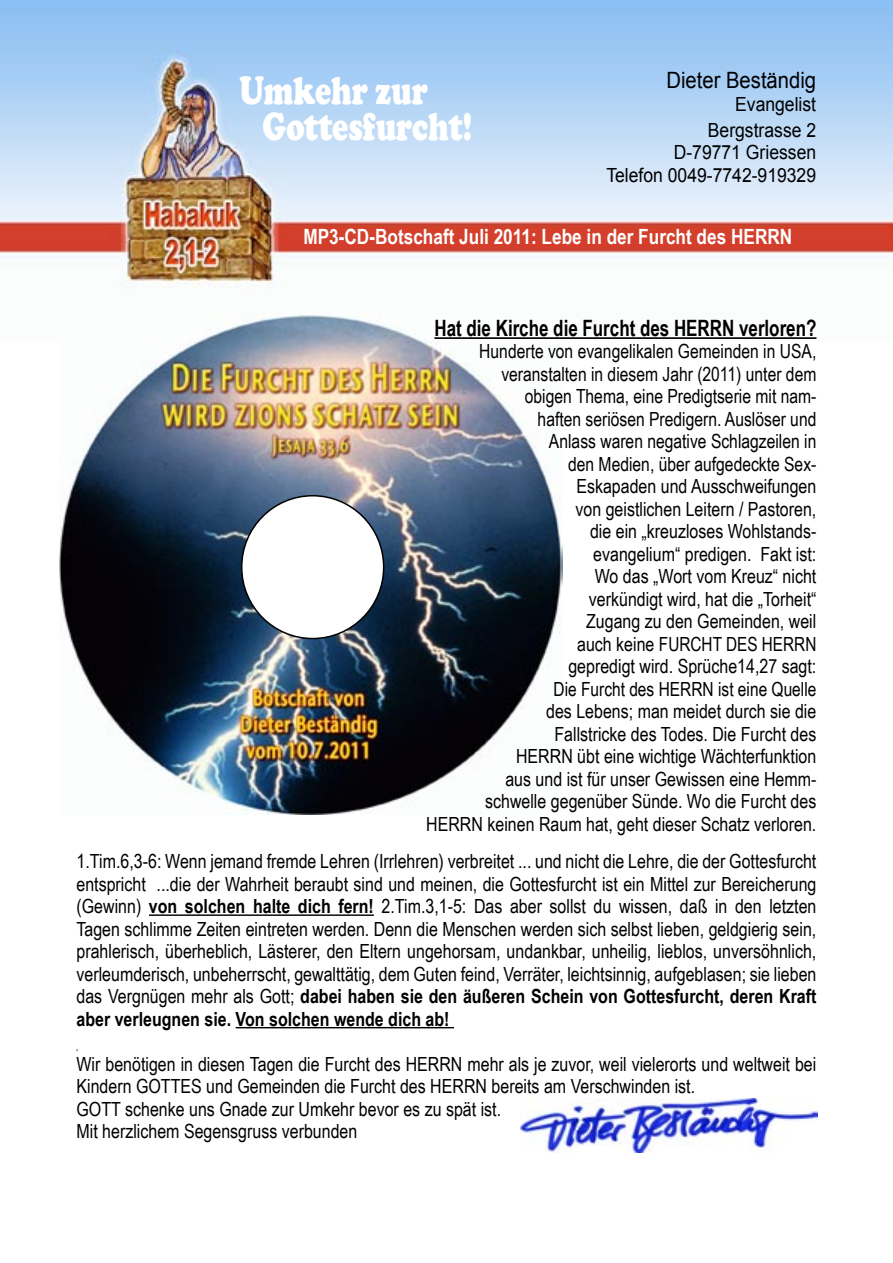
<style>
.page{position:relative;width:893px;height:1263px;background:#fff}
.page>*{position:absolute;margin:0;border:0;box-sizing:border-box;transform-origin:0 0}
.t1{font:900 40.5px "Cooper";color:#fff;scale:.75 1}
.t2{font:700 22.5px "Arial Narrow";color:#000;scale:.92 1}
.t3{font:22.5px "Arial";color:#000;scale:.9 1}
.t4{font:700 21px "Arial Narrow";color:#fff}
.t5{font:19.5px/22.5px "Arial Narrow";color:#000;text-align:justify}
.t6{font:19.5px "Arial";color:#000;scale:.9 1}
.s1{font-weight:700}
</style>
<div class="page">
<img style="left:0;top:0;width:893px;height:339px">
<img style="left:59px;top:315px;width:504px;height:500px">
<img style="left:521px;top:1098px;width:297px;height:54px">
<div style="left:242px;top:496px;width:142px;height:142px;background:#fff;border-radius:50%"></div>
<hr style="left:434px;top:337px;width:382px;height:2px;background:#000">
<hr style="left:149px;top:914px;width:225px;height:2px;background:#000">
<hr style="left:236px;top:1027px;width:218px;height:1px;background:#000">
<p class="t1" style="left:240px;top:67px;width:253px">Umkehr zur</p>
<p class="t1" style="left:262px;top:103px;width:281px">Gottesfurcht!</p>
<p class="t3" style="left:666px;top:68px;width:168px">Dieter Beständig</p>
<p class="t6" style="left:735px;top:93px;width:91px">Evangelist</p>
<p class="t6" style="left:708px;top:119px;width:122px">Bergstrasse 2</p>
<p class="t6" style="left:674px;top:141px;width:160px">D-79771 Griessen</p>
<p class="t6" style="left:606px;top:164px;width:235px">Telefon 0049-7742-919329</p>
<p class="t4" style="left:303px;top:224px;width:490px">MP3-CD-Botschaft Juli 2011: Lebe in der Furcht des HERRN</p>
<p class="t2" style="left:434px;top:315px;width:417px">Hat die Kirche die Furcht des HERRN verloren?</p>
<p class="t5" style="left:479px;top:340px;width:339px">Hunderte von evangelikalen Gemeinden in USA,</p>
<p class="t5" style="left:501px;top:363px;width:317px">veranstalten in diesem Jahr (2011) unter dem</p>
<p class="t5" style="left:525px;top:385px;width:293px">obigen Thema, eine Predigtserie mit nam-</p>
<p class="t5" style="left:538px;top:408px;width:280px">haften seriösen Predigern. Auslöser und</p>
<p class="t5" style="left:549px;top:430px;width:269px">Anlass waren negative Schlagzeilen in</p>
<p class="t5" style="left:568px;top:453px;width:250px">den Medien, über aufgedeckte Sex-</p>
<p class="t5" style="left:576px;top:475px;width:242px">Eskapaden und Ausschweifungen</p>
<p class="t5" style="left:575px;top:498px;width:242px">von geistlichen Leitern / Pastoren,</p>
<p class="t5" style="left:590px;top:520px;width:228px">die ein „kreuzloses Wohlstands-</p>
<p class="t5" style="left:593px;top:543px;width:225px">evangelium“ predigen. Fakt ist:</p>
<p class="t5" style="left:595px;top:565px;width:223px">Wo das „Wort vom Kreuz“ nicht</p>
<p class="t5" style="left:589px;top:588px;width:229px">verkündigt wird, hat die „Torheit“</p>
<p class="t5" style="left:586px;top:610px;width:232px">Zugang zu den Gemeinden, weil</p>
<p class="t5" style="left:577px;top:633px;width:241px">auch keine FURCHT DES HERRN</p>
<p class="t5" style="left:568px;top:655px;width:250px">gepredigt wird. Sprüche14,27 sagt:</p>
<p class="t5" style="left:553px;top:678px;width:264px">Die Furcht des HERRN ist eine Quelle</p>
<p class="t5" style="left:546px;top:700px;width:272px">des Lebens; man meidet durch sie die</p>
<p class="t5" style="left:554px;top:723px;width:263px">Fallstricke des Todes. Die Furcht des</p>
<p class="t5" style="left:516px;top:745px;width:302px">HERRN übt eine wichtige Wächterfunktion</p>
<p class="t5" style="left:505px;top:768px;width:313px">aus und ist für unser Gewissen eine Hemm-</p>
<p class="t5" style="left:485px;top:790px;width:333px">schwelle gegenüber Sünde. Wo die Furcht des</p>
<p class="t5" style="left:426px;top:813px;width:392px">HERRN keinen Raum hat, geht dieser Schatz verloren.</p>
<p class="t5" style="left:77px;top:850px;width:741px">1.Tim.6,3-6: Wenn jemand fremde Lehren (Irrlehren) verbreitet ... und nicht die Lehre, die der Gottesfurcht entspricht ...die der Wahrheit beraubt sind und meinen, die Gottesfurcht ist ein Mittel zur Bereicherung (Gewinn) <span class="s1">von solchen halte dich fern!</span> 2.Tim.3,1-5: Das aber sollst du wissen, daß in den letzten Tagen schlimme Zeiten eintreten werden. Denn die Menschen werden sich selbst lieben, geldgierig sein, prahlerisch, überheblich, Lästerer, den Eltern ungehorsam, undankbar, unheilig, lieblos, unversöhnlich, verleumderisch, unbeherrscht, gewalttätig, dem Guten feind, Verräter, leichtsinnig, aufgeblasen; sie lieben das Vergnügen mehr als Gott; <span class="s1">dabei haben sie den äußeren Schein von Gottesfurcht, deren Kraft aber verleugnen sie. Von solchen wende dich ab!</span></p>
<p class="t5" style="left:77px;top:1052px;width:741px">Wir benötigen in diesen Tagen die Furcht des HERRN mehr als je zuvor, weil vielerorts und weltweit bei<br>Kindern GOTTES und Gemeinden die Furcht des HERRN bereits am Verschwinden ist.</p>
<p class="t5" style="left:77px;top:1097px;width:426px">GOTT schenke uns Gnade zur Umkehr bevor es zu spät ist.</p>
<p class="t5" style="left:77px;top:1120px;width:282px">Mit herzlichem Segensgruss verbunden</p>
</div>
